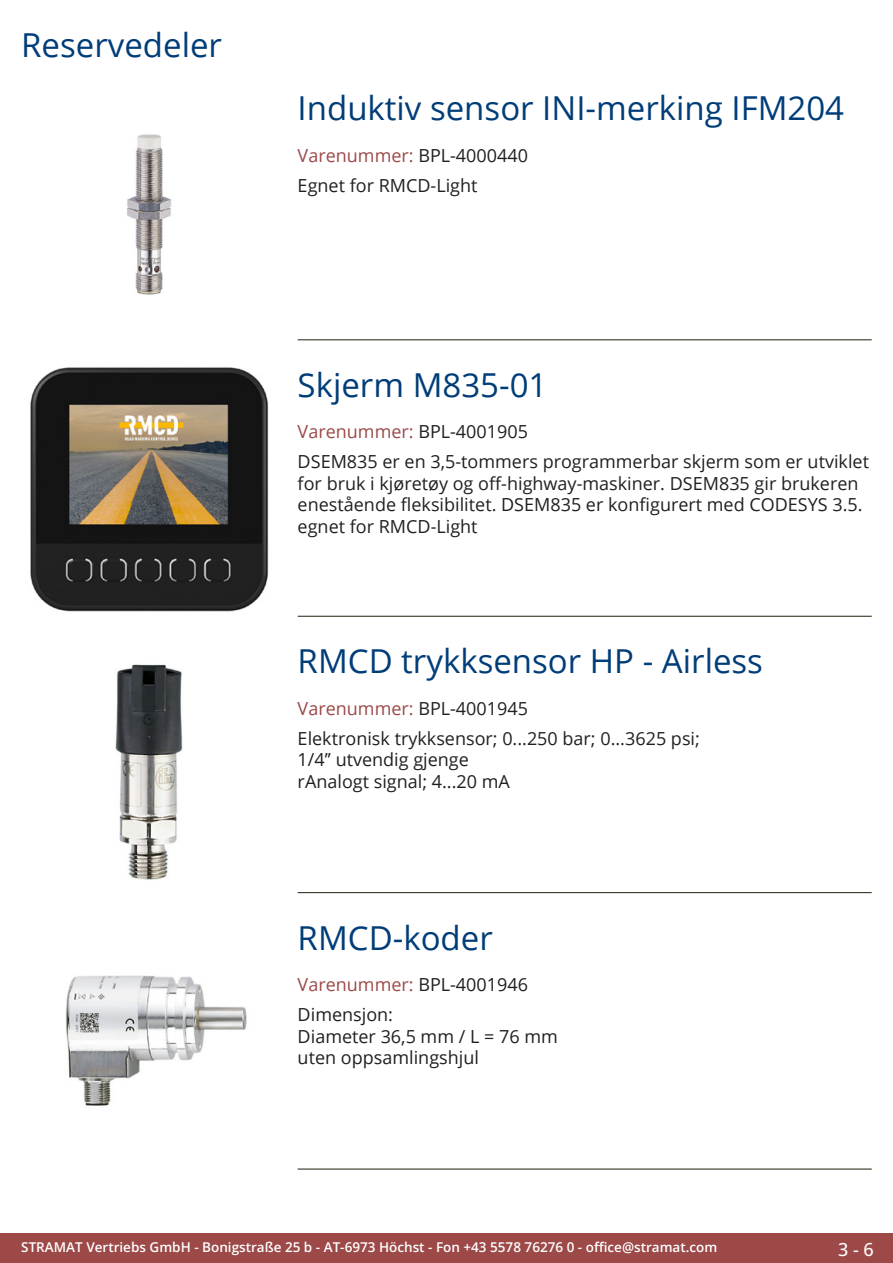
<style>
.page{position:relative;width:893px;height:1263px;background:#fff}
.page>*{position:absolute;margin:0;border:0;box-sizing:border-box;transform-origin:0 0}
.Produkttitel{font:33px "Open Sans";color:#003d78}
.RastTitel{font:33px "Open Sans";color:#003d78}
.Beschreibung_Text{font:18px/21.6px "Open Sans";color:#231f20}
.TechDaten_Überschrif{font:18px "Open Sans";color:#9c4948}
.t1{font:500 18px "Open Sans";color:#fff}
.t2{font:600 13.5px "Open Sans";color:#fff}
.s1{color:#231f20}
</style>
<div class="page">
<div style="left:0;top:1233px;width:893px;height:30px;background:#9c4948"></div>
<hr style="left:298px;top:340px;width:574px;height:1px;background:#201d08">
<hr style="left:298px;top:616px;width:574px;height:1px;background:#201d08">
<hr style="left:298px;top:892px;width:574px;height:1px;background:#201d08">
<hr style="left:298px;top:1169px;width:574px;height:1px;background:#201d08">
<img style="left:127px;top:134px;width:44px;height:161px">
<img style="left:30px;top:367px;width:239px;height:245px">
<img style="left:115px;top:664px;width:68px;height:216px">
<img style="left:65px;top:975px;width:182px;height:131px">
<p class="RastTitel" style="left:21px;top:22px;width:202px">Reservedeler</p>
<p class="Produkttitel" style="left:298px;top:86px;width:548px">Induktiv sensor INI-merking IFM204</p>
<p class="TechDaten_Überschrif" style="left:298px;top:143px;width:232px">Varenummer: <span class="s1">BPL-4000440</span></p>
<p class="Beschreibung_Text" style="left:298px;top:174px;width:181px">Egnet for RMCD-Light</p>
<p class="Produkttitel" style="left:298px;top:362px;width:251px">Skjerm M835-01</p>
<p class="TechDaten_Überschrif" style="left:298px;top:420px;width:232px">Varenummer: <span class="s1">BPL-4001905</span></p>
<p class="Beschreibung_Text" style="left:298px;top:450px;width:573px">DSEM835 er en 3,5-tommers programmerbar skjerm som er utviklet for bruk i kjøretøy og off-highway-maskiner. DSEM835 gir brukeren enestående fleksibilitet. DSEM835 er konfigurert med CODESYS 3.5. egnet for RMCD-Light</p>
<p class="Produkttitel" style="left:298px;top:638px;width:467px">RMCD trykksensor HP - Airless</p>
<p class="TechDaten_Überschrif" style="left:298px;top:696px;width:232px">Varenummer: <span class="s1">BPL-4001945</span></p>
<p class="Beschreibung_Text" style="left:298px;top:727px;width:404px">Elektronisk trykksensor; 0...250 bar; 0...3625 psi;<br>1/4’’ utvendig gjenge<br>rAnalogt signal; 4...20 mA</p>
<p class="Produkttitel" style="left:298px;top:915px;width:197px">RMCD-koder</p>
<p class="TechDaten_Überschrif" style="left:298px;top:972px;width:232px">Varenummer: <span class="s1">BPL-4001946</span></p>
<p class="Beschreibung_Text" style="left:298px;top:1003px;width:262px">Dimensjon:<br>Diameter 36,5 mm / L = 76 mm uten oppsamlingshjul</p>
<p class="t2" style="left:21px;top:1238px;width:698px">STRAMAT Vertriebs GmbH - Bonigstraße 25 b - AT-6973 Höchst - Fon +43 5578 76276 0 - office@stramat.com</p>
<p class="t1" style="left:838px;top:1237px;width:37px">3 - 6</p>
</div>
